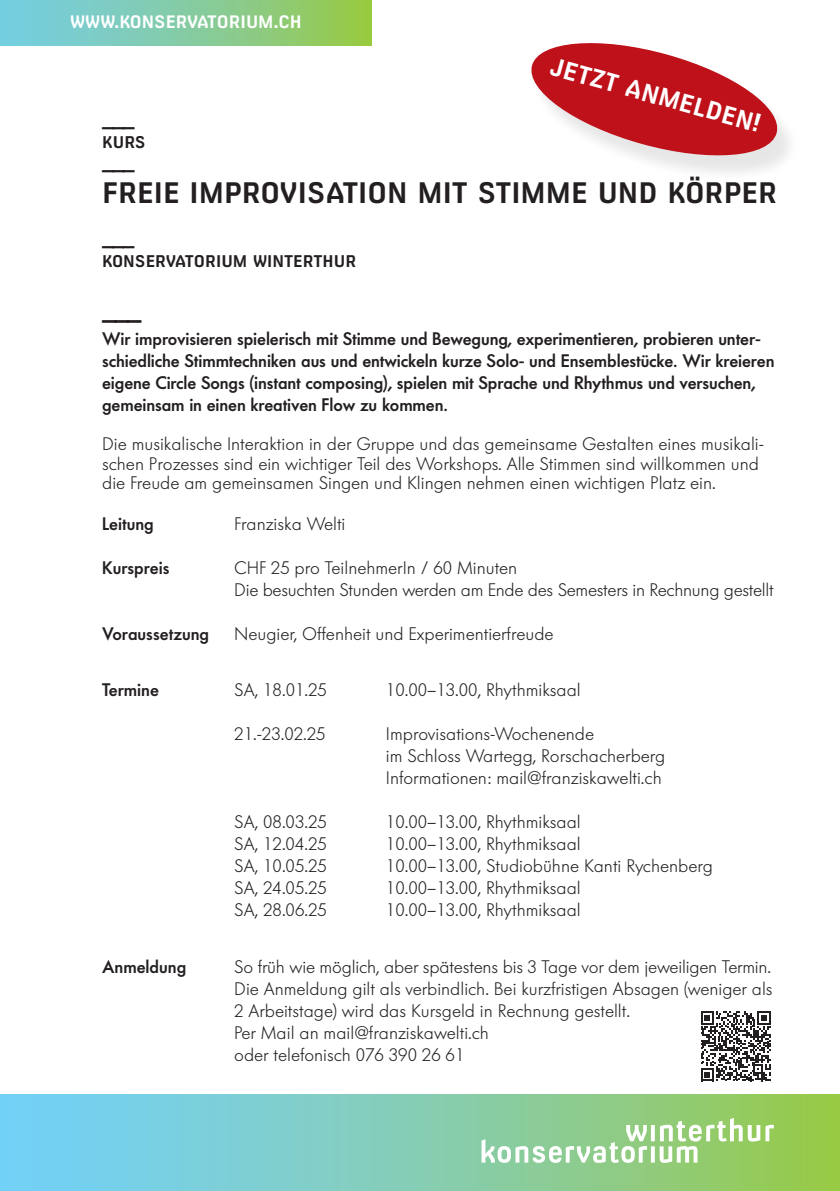
<style>
.page{position:relative;width:840px;height:1191px;background:#fff}
.page>*{position:absolute;margin:0;border:0;box-sizing:border-box;transform-origin:0 0}
.t1{font:700 28px "Milibus Rg";color:#231f20}
.Strich{font:700 24.2px "Milibus Rg";color:#231f20}
.t2{font:700 24px "Milibus Rg";color:#fff}
.Strich-2{font:700 20px "Milibus Rg";color:#231f20}
.Strich-3{font:700 19.8px "Milibus Rg";color:#231f20}
.Untertitel{font:300 18px/22px "Futura BQ";color:#231f20}
.Untertitel-2{font:500 18px/22px "Futura BQ";letter-spacing:-.005em;color:#231f20}
.t3{font:700 17px "Milibus Rg";color:#fff}
.Titel_klein{font:700 16px "Milibus Rg";color:#231f20}
</style>
<div class="page">
<svg style="left:701px;top:1011px;width:69px;height:70px"></svg>
<div style="left:532px;top:49px;width:266px;height:133px;background:#231f20;opacity:.11"></div>
<svg style="left:531px;top:43px;width:252px;height:120px"></svg>
<div style="left:0;top:0;width:371px;height:45px;background:linear-gradient(to right,#72ceee,#98c94b)"></div>
<div style="left:0;top:1094px;width:839px;height:97px;background:linear-gradient(to right,#72d1ff,#99ca52)"></div>
<svg style="left:481px;top:1117px;width:292px;height:45px"></svg>
<p class="t3" style="left:70px;top:11px;width:233px">WWW.KONSERVATORIUM.CH</p>
<p class="t2" style="left:554px;top:51px;width:219px;rotate:16deg">JETZT ANMELDEN!</p>
<p class="Strich-2" style="left:102px;top:107px;width:34px">___</p>
<p class="Titel_klein" style="left:102px;top:133px;width:45px">KURS</p>
<p class="Strich-2" style="left:102px;top:150px;width:34px">___</p>
<p class="t1" style="left:102px;top:176px;width:676px">FREIE IMPROVISATION MIT STIMME UND KÖRPER</p>
<p class="Strich-3" style="left:102px;top:226px;width:34px">___</p>
<p class="Titel_klein" style="left:102px;top:252px;width:255px">KONSERVATORIUM WINTERTHUR</p>
<p class="Strich" style="left:102px;top:297px;width:41px">___</p>
<p class="Untertitel-2" style="left:102px;top:328px;width:673px">Wir improvisieren spielerisch mit Stimme und Bewegung, experimentieren, probieren unter&shy;schiedliche Stimmtechniken aus und entwickeln kurze Solo- und Ensemblestücke. Wir kreieren eigene Circle Songs (instant composing), spielen mit Sprache und Rhythmus und versuchen, gemeinsam in einen kreativen Flow zu kommen.</p>
<p class="Untertitel" style="left:102px;top:434px;width:663px;line-height:19.4px">Die musikalische Interaktion in der Gruppe und das gemeinsame Gestalten eines musikali&shy;schen Prozesses sind ein wichtiger Teil des Workshops. Alle Stimmen sind willkommen und die Freude am gemeinsamen Singen und Klingen nehmen einen wichtigen Platz ein.</p>
<p class="Untertitel-2" style="left:102px;top:513px;width:53px">Leitung</p>
<p class="Untertitel" style="left:234px;top:513px;width:113px">Franziska Welti</p>
<p class="Untertitel-2" style="left:102px;top:557px;width:69px">Kurspreis</p>
<p class="Untertitel" style="left:234px;top:557px;width:540px">CHF 25 pro TeilnehmerIn / 60 Minuten<br>Die besuchten Stunden werden am Ende des Semesters in Rechnung gestellt</p>
<p class="Untertitel-2" style="left:102px;top:623px;width:108px">Voraussetzung</p>
<p class="Untertitel" style="left:234px;top:623px;width:320px">Neugier, Offenheit und Experimentierfreude</p>
<p class="Untertitel-2" style="left:102px;top:679px;width:58px">Termine</p>
<p class="Untertitel" style="left:234px;top:679px;width:94px">SA, 18.01.25</p>
<p class="Untertitel" style="left:386px;top:679px;width:196px">10.00–13.00, Rhythmiksaal</p>
<p class="Untertitel" style="left:234px;top:723px;width:93px">21.-23.02.25</p>
<p class="Untertitel" style="left:386px;top:723px;width:281px">Improvisations-Wochenende<br>im Schloss Wartegg, Rorschacherberg</p>
<p class="Untertitel" style="left:386px;top:767px;width:277px">Informationen: mail@franziskawelti.ch</p>
<p class="Untertitel" style="left:234px;top:811px;width:94px">SA, 08.03.25</p>
<p class="Untertitel" style="left:386px;top:811px;width:196px">10.00–13.00, Rhythmiksaal</p>
<p class="Untertitel" style="left:234px;top:833px;width:94px">SA, 12.04.25</p>
<p class="Untertitel" style="left:386px;top:833px;width:196px">10.00–13.00, Rhythmiksaal</p>
<p class="Untertitel" style="left:234px;top:855px;width:94px">SA, 10.05.25</p>
<p class="Untertitel" style="left:386px;top:855px;width:328px">10.00–13.00, Studiobühne Kanti Rychenberg</p>
<p class="Untertitel" style="left:234px;top:877px;width:94px">SA, 24.05.25</p>
<p class="Untertitel" style="left:386px;top:877px;width:196px">10.00–13.00, Rhythmiksaal</p>
<p class="Untertitel" style="left:234px;top:899px;width:94px">SA, 28.06.25</p>
<p class="Untertitel" style="left:386px;top:899px;width:196px">10.00–13.00, Rhythmiksaal</p>
<p class="Untertitel-2" style="left:102px;top:955px;width:86px">Anmeldung</p>
<p class="Untertitel" style="left:234px;top:955px;width:538px">So früh wie möglich, aber spätestens bis 3 Tage vor dem jeweiligen Termin.</p>
<p class="Untertitel" style="left:234px;top:977px;width:539px">Die Anmeldung gilt als verbindlich. Bei kurzfristigen Absagen (weniger als<br>2 Arbeitstage) wird das Kursgeld in Rechnung gestellt.</p>
<p class="Untertitel" style="left:234px;top:1021px;width:256px">Per Mail an mail@franziskawelti.ch oder telefonisch 076 390 26 61</p>
</div>
